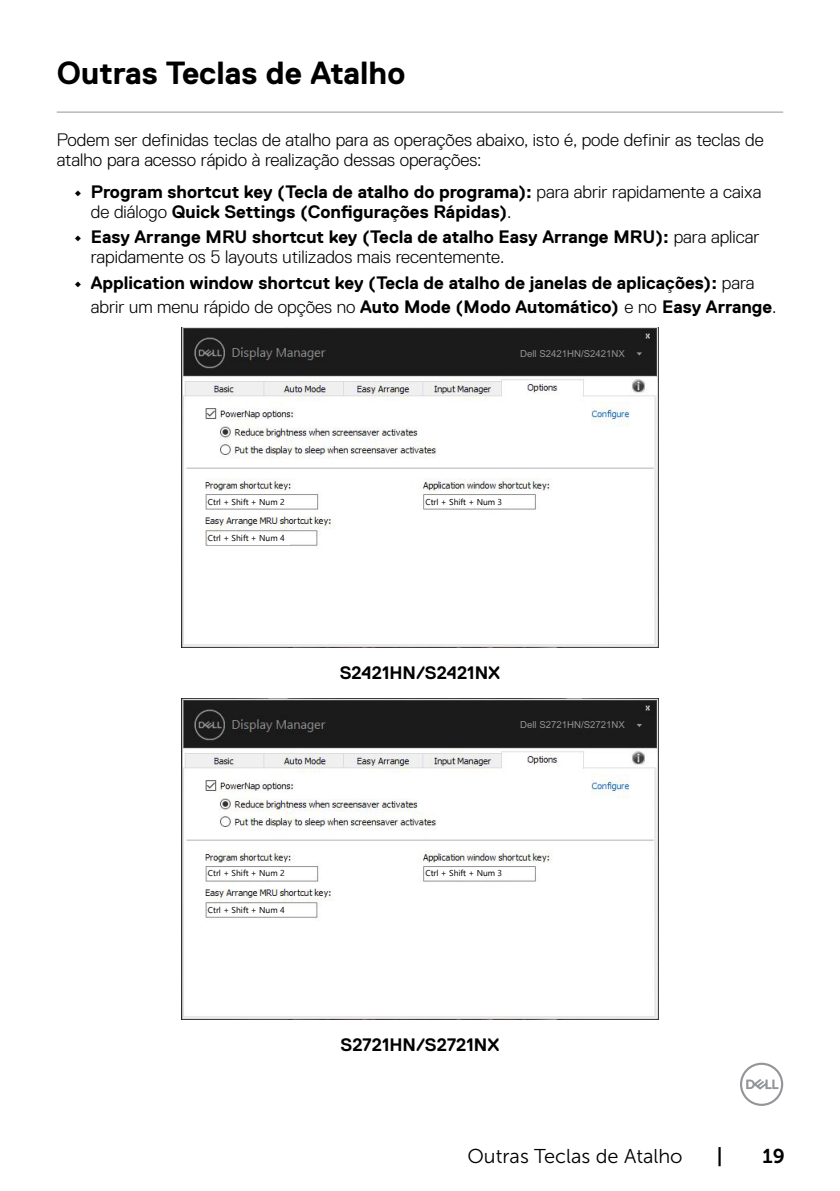
<style>
.page{position:relative;width:840px;height:1191px;background:#fff}
.page>*{position:absolute;margin:0;border:0;box-sizing:border-box;transform-origin:0 0}
.t1{font:700 32px "Dell Replica";color:#000}
.t2{font:20px "Museo Sans For Dell 300";color:#000}
.t3{font:20px "Museo Sans For Dell 700";color:#000}
.t4{font:700 18px/20px "Dell Replica";color:#000}
.t5{font:300 18px/20px "Dell Replica";color:#000}
.t6{font:9.6px "Arial";color:#939393}
.t7{font:8.6px "Ebrima";color:#000}
.s1{font-weight:300}
.s2{font-weight:700}
</style>
<div class="page">
<svg style="left:740px;top:1062px;width:42px;height:44px"></svg>
<hr style="left:57px;top:112px;width:725px;height:1px;background:#939598">
<img style="left:182px;top:327px;width:475px;height:320px">
<div style="left:540px;top:349px;width:103px;height:11px;background:#1b1b1b"></div>
<svg style="left:636px;top:352px;width:5px;height:3px"></svg>
<div style="left:208px;top:496px;width:65px;height:12px;background:#fff"></div>
<div style="left:425px;top:496px;width:82px;height:12px;background:#fff"></div>
<div style="left:208px;top:533px;width:81px;height:11px;background:#fff"></div>
<img style="left:182px;top:698px;width:475px;height:321px">
<div style="left:540px;top:720px;width:103px;height:12px;background:#1b1b1b"></div>
<div style="left:208px;top:867px;width:65px;height:12px;background:#fff"></div>
<div style="left:425px;top:867px;width:82px;height:12px;background:#fff"></div>
<div style="left:208px;top:904px;width:81px;height:12px;background:#fff"></div>
<h1 class="t1" style="left:57px;top:55px;width:350px">Outras Teclas de Atalho</h1>
<p class="t5" style="left:57px;top:130px;width:708px">Podem ser definidas teclas de atalho para as operações abaixo, isto é, pode definir as teclas de atalho para acesso rápido à realização dessas operações:</p>
<p class="t4" style="left:91px;top:182px;width:671px;text-indent:-17px">• Program shortcut key (Tecla de atalho do programa): <span class="s1">para abrir rapidamente a caixa de diálogo</span> Quick Settings (Configurações Rápidas)<span class="s1">.</span></p>
<p class="t5" style="left:91px;top:227px;width:669px;text-indent:-17px"><span class="s2">• Easy Arrange MRU shortcut key (Tecla de atalho Easy Arrange MRU):</span> para aplicar rapidamente os 5 layouts utilizados mais recentemente.</p>
<p class="t4" style="left:91px;top:271px;width:687px;line-height:24px;text-indent:-17px">• Application window shortcut key (Tecla de atalho de janelas de aplicações): <span class="s1">para abrir um menu rápido de opções no</span> Auto Mode (Modo Automático) <span class="s1">e no</span> Easy Arrange<span class="s1">.</span></p>
<p class="t6" style="left:520px;top:348px;width:106px">Dell S2421HN/S2421NX</p>
<p class="t7" style="left:208px;top:495px;width:78px">Ctrl + Shift + Num 2</p>
<p class="t7" style="left:425px;top:495px;width:78px">Ctrl + Shift + Num 3</p>
<p class="t7" style="left:208px;top:532px;width:78px">Ctrl + Shift + Num 4</p>
<p class="t4" style="left:339px;top:663px;width:162px">S2421HN/S2421NX</p>
<p class="t6" style="left:520px;top:719px;width:106px">Dell S2721HN/S2721NX</p>
<p class="t7" style="left:208px;top:867px;width:78px">Ctrl + Shift + Num 2</p>
<p class="t7" style="left:425px;top:867px;width:78px">Ctrl + Shift + Num 3</p>
<p class="t7" style="left:208px;top:904px;width:78px">Ctrl + Shift + Num 4</p>
<p class="t4" style="left:340px;top:1034px;width:160px">S2721HN/S2721NX</p>
<p class="t2" style="left:467px;top:1145px;width:216px">Outras Teclas de Atalho</p>
<p class="t3" style="left:716px;top:1144px;width:7px">|</p>
<p class="t3" style="left:762px;top:1144px;width:24px">19</p>
</div>
